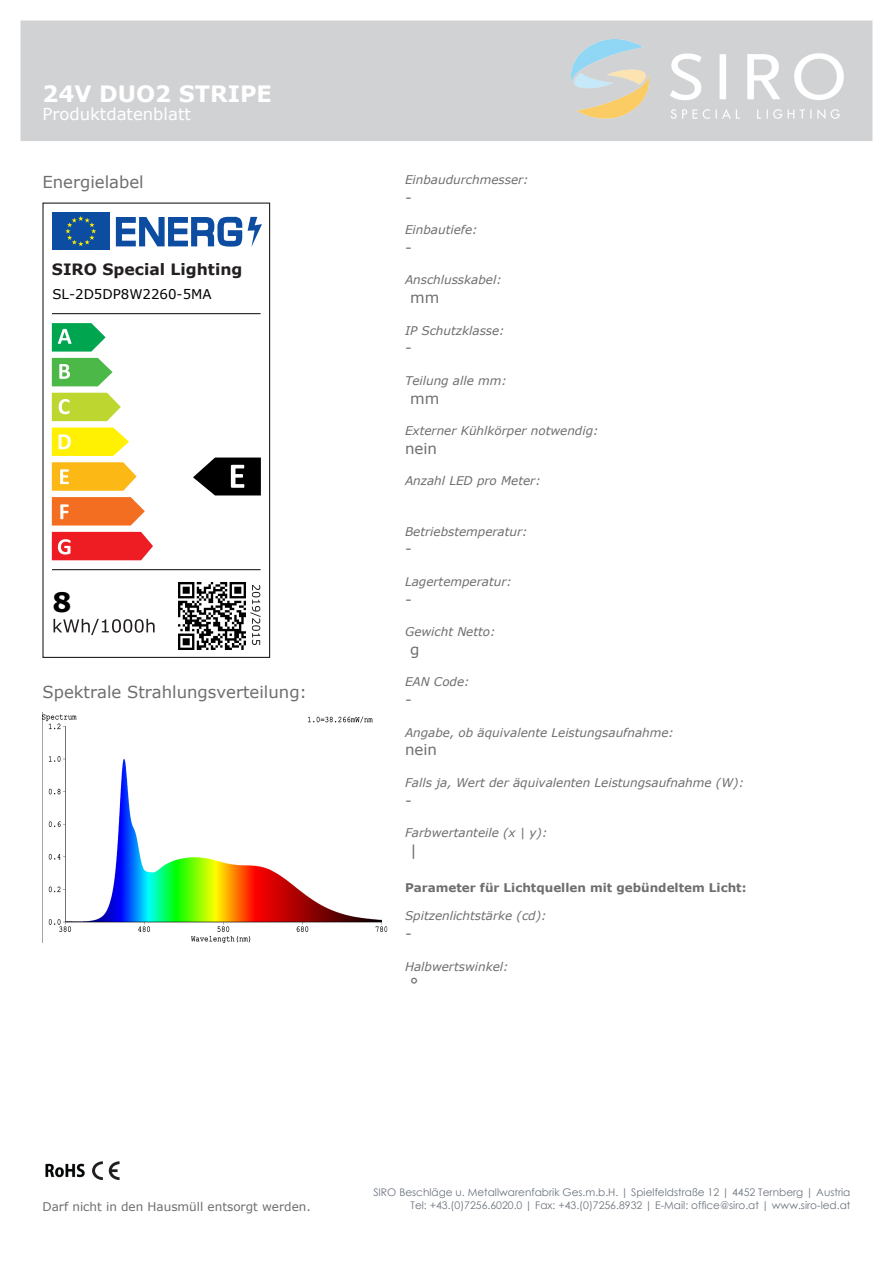
<style>
.page{position:relative;width:893px;height:1263px;background:#fff}
.page>*{position:absolute;margin:0;border:0;box-sizing:border-box;transform-origin:0 0}
.t1{font:700 26.85px "Verdana";color:#000}
.t2{font:700 22.5px "Verdana";color:#fff}
.t3{font:16.5px "Verdana";color:#6e6e6e}
.t4{font:16.5px "Verdana";color:#fff}
.t5{font:700 15.6px "Verdana";color:#231f20}
.t6{font:15px "Verdana";color:#6e6e6e}
.t7{font:13.35px "Verdana";color:#000}
.t8{font:italic 12px "Verdana";color:#6e6e6e}
.t9{font:700 12px "Verdana";color:#6e6e6e}
.t10{font:12px "Verdana";color:#6e6e6e}
.t11{font:10.5px/12.6px "Century Gothic";color:#6d747f;text-align:right}
</style>
<div class="page">
<div style="left:21px;top:21px;width:851px;height:120px;background:#d1d2d4"></div>
<img style="left:571px;top:40px;width:272px;height:78px">
<img style="left:45px;top:1163px;width:40px;height:15px">
<svg style="left:92px;top:1161px;width:27px;height:19px"></svg>
<div style="left:52px;top:212px;width:58px;height:38px;background:#0d4da1"></div>
<svg style="left:65px;top:216px;width:31px;height:30px"></svg>
<svg style="left:116px;top:217px;width:126px;height:30px"></svg>
<svg style="left:248px;top:217px;width:14px;height:30px"></svg>
<svg style="left:52px;top:323px;width:54px;height:29px"></svg>
<svg style="left:52px;top:358px;width:61px;height:28px"></svg>
<svg style="left:52px;top:393px;width:69px;height:28px;background:#c7db4d"></svg>
<svg style="left:52px;top:427px;width:77px;height:29px;background:#fff32b"></svg>
<svg style="left:52px;top:462px;width:85px;height:29px;background:#fcc133"></svg>
<svg style="left:52px;top:497px;width:93px;height:28px;background:#f47d38"></svg>
<svg style="left:52px;top:532px;width:101px;height:28px;background:#ef3237"></svg>
<svg style="left:54px;top:619px;width:101px;height:16px"></svg>
<hr style="left:52px;top:313px;width:209px;height:1px;background:#231f20">
<hr style="left:52px;top:569px;width:209px;height:1px;background:#231f20">
<svg style="left:250px;top:585px;width:11px;height:60px"></svg>
<svg style="left:193px;top:457px;width:68px;height:38px"></svg>
<div style="left:42px;top:203px;width:228px;height:455px;border:1px solid #231f20"></div>
<img style="left:179px;top:582px;width:67px;height:67px">
<img style="left:42px;top:712px;width:345px;height:230px">
<h2 class="t2" style="left:42px;top:80px;width:231px">24V DUO2 STRIPE</h2>
<h3 class="t4" style="left:42px;top:104px;width:150px">Produktdatenblatt</h3>
<h3 class="t3" style="left:42px;top:171px;width:103px">Energielabel</h3>
<h3 class="t5" style="left:52px;top:260px;width:192px">SIRO Special Lighting</h3>
<p class="t7" style="left:52px;top:285px;width:161px">SL-2D5DP8W2260-5MA</p>
<h1 class="t1" style="left:52px;top:585px;width:21px">8</h1>
<h3 class="t3" style="left:42px;top:681px;width:266px">Spektrale Strahlungsverteilung:</h3>
<p class="t8" style="left:405px;top:172px;width:125px">Einbaudurchmesser:</p>
<p class="t6" style="left:405px;top:187px;width:8px">-</p>
<p class="t8" style="left:405px;top:222px;width:74px">Einbautiefe:</p>
<p class="t6" style="left:405px;top:238px;width:8px">-</p>
<p class="t8" style="left:405px;top:272px;width:98px">Anschlusskabel:</p>
<p class="t6" style="left:410px;top:288px;width:31px">mm</p>
<p class="t8" style="left:405px;top:322px;width:101px">IP Schutzklasse:</p>
<p class="t6" style="left:405px;top:338px;width:8px">-</p>
<p class="t8" style="left:405px;top:373px;width:103px">Teilung alle mm:</p>
<p class="t6" style="left:410px;top:388px;width:31px">mm</p>
<p class="t8" style="left:405px;top:423px;width:195px">Externer Kühlkörper notwendig:</p>
<p class="t6" style="left:405px;top:439px;width:33px">nein</p>
<p class="t8" style="left:405px;top:473px;width:137px">Anzahl LED pro Meter:</p>
<p class="t8" style="left:405px;top:523px;width:124px">Betriebstemperatur:</p>
<p class="t6" style="left:405px;top:539px;width:8px">-</p>
<p class="t8" style="left:405px;top:574px;width:108px">Lagertemperatur:</p>
<p class="t6" style="left:405px;top:589px;width:8px">-</p>
<p class="t8" style="left:405px;top:624px;width:92px">Gewicht Netto:</p>
<p class="t6" style="left:410px;top:640px;width:11px">g</p>
<p class="t8" style="left:405px;top:674px;width:66px">EAN Code:</p>
<p class="t6" style="left:405px;top:690px;width:8px">-</p>
<p class="t8" style="left:405px;top:724px;width:271px">Angabe, ob äquivalente Leistungsaufnahme:</p>
<p class="t6" style="left:405px;top:740px;width:33px">nein</p>
<p class="t8" style="left:405px;top:775px;width:341px">Falls ja, Wert der äquivalenten Leistungsaufnahme (W):</p>
<p class="t6" style="left:405px;top:790px;width:8px">-</p>
<p class="t8" style="left:405px;top:825px;width:144px">Farbwertanteile (x | y):</p>
<p class="t6" style="left:410px;top:841px;width:8px">|</p>
<p class="t9" style="left:405px;top:880px;width:343px">Parameter für Lichtquellen mit gebündeltem Licht:</p>
<p class="t8" style="left:405px;top:908px;width:143px">Spitzenlichtstärke (cd):</p>
<p class="t6" style="left:405px;top:924px;width:8px">-</p>
<p class="t8" style="left:405px;top:958px;width:105px">Halbwertswinkel:</p>
<p class="t6" style="left:410px;top:974px;width:10px">°</p>
<p class="t10" style="left:42px;top:1198px;width:270px">Darf nicht in den Hausmüll entsorgt werden.</p>
<p class="t11" style="left:373px;top:1186px;width:479px">SIRO Beschläge u. Metallwarenfabrik Ges.m.b.H. | Spielfeldstraße 12 | 4452 Ternberg | Austria<br>Tel: +43.(0)7256.6020.0 | Fax: +43.(0)7256.8932 | E-Mail: office@siro.at | www.siro-led.at</p>
</div>
